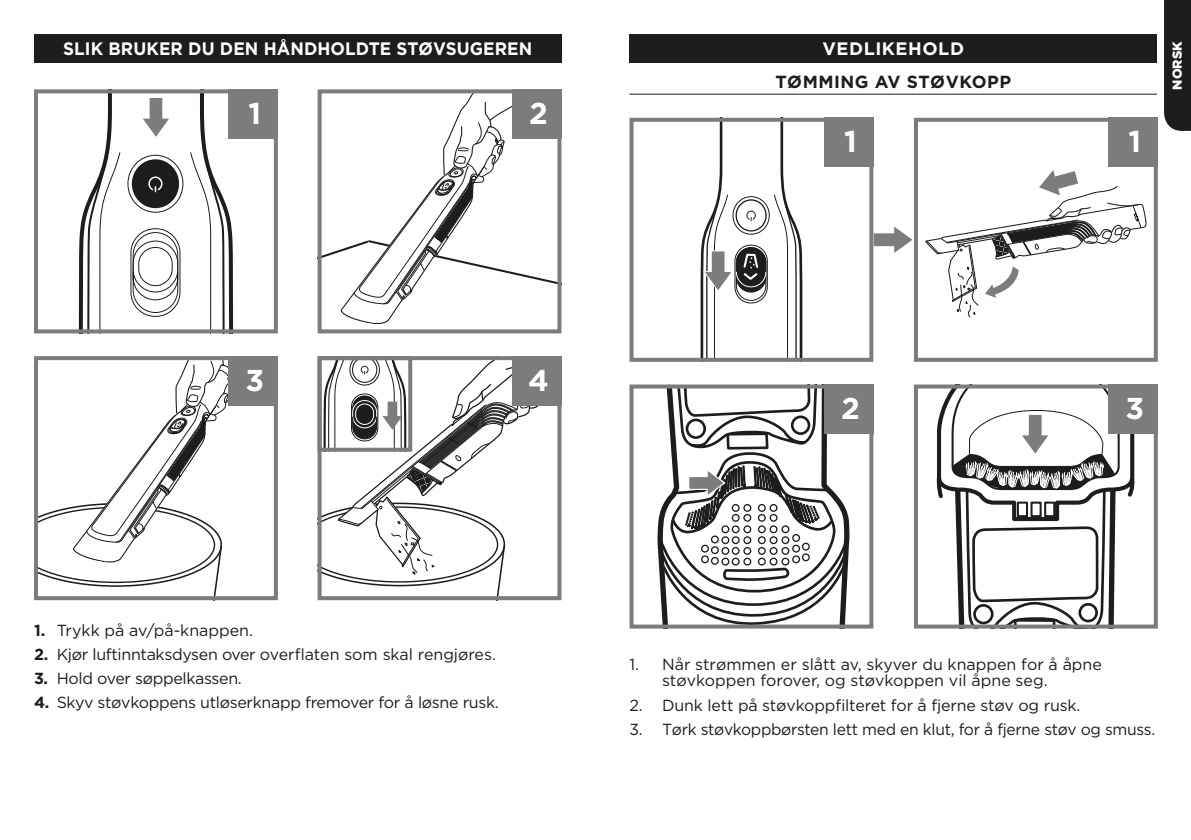
<style>
.page{position:relative;width:1191px;height:840px;background:#fff}
.page>*{position:absolute;margin:0;border:0;box-sizing:border-box;transform-origin:0 0}
.t1{font:700 30.2px "Gotham";color:#fff}
.t2{font:700 18px "Gotham";letter-spacing:.005em;color:#fff;scale:.95 1}
.t3{font:700 18px "Gotham";letter-spacing:.03em;color:#fff}
.t4{font:700 17.6px "Gotham";letter-spacing:.03em;color:#1d1d1b}
.t5{font:16px "Gotham";letter-spacing:-.02em;color:#1d1d1b}
.t6{font:16px/16px "Gotham";color:#1d1d1b}
.t7{font:900 13px "Gotham";color:#fff}
.s1{font-weight:700}
</style>
<div class="page">
<div style="left:1164px;top:0;width:27px;height:131px;background:#1d1d1b"></div>
<div style="left:629px;top:34px;width:528px;height:28px;background:#1d1d1b"></div>
<hr style="left:629px;top:94px;width:528px;height:1px;background:#1d1d1b">
<div style="left:914px;top:384px;width:243px;height:244px;border:4px solid #7c7c7c"></div>
<div style="left:1108px;top:384px;width:49px;height:49px;background:#7c7c7c"></div>
<svg style="left:936px;top:384px;width:199px;height:244px"></svg>
<svg style="left:925px;top:170px;width:221px;height:147px"></svg>
<div style="left:914px;top:118px;width:243px;height:243px;border:4px solid #7c7c7c"></div>
<div style="left:1108px;top:118px;width:49px;height:49px;background:#7c7c7c"></div>
<div style="left:629px;top:384px;width:244px;height:244px;border:4px solid #7c7c7c"></div>
<div style="left:824px;top:384px;width:49px;height:49px;background:#7c7c7c"></div>
<svg style="left:658px;top:384px;width:191px;height:244px"></svg>
<svg style="left:873px;top:224px;width:39px;height:31px"></svg>
<div style="left:629px;top:118px;width:244px;height:243px;border:4px solid #7c7c7c"></div>
<div style="left:824px;top:118px;width:49px;height:49px;background:#7c7c7c"></div>
<svg style="left:700px;top:118px;width:102px;height:243px"></svg>
<div style="left:34px;top:34px;width:527px;height:28px;background:#1d1d1b"></div>
<svg style="left:322px;top:94px;width:234px;height:230px"></svg>
<div style="left:317px;top:89px;width:244px;height:244px;border:4px solid #7c7c7c"></div>
<div style="left:512px;top:89px;width:49px;height:50px;background:#7c7c7c"></div>
<svg style="left:39px;top:361px;width:221px;height:234px"></svg>
<div style="left:34px;top:356px;width:244px;height:244px;border:4px solid #7c7c7c"></div>
<div style="left:229px;top:356px;width:49px;height:49px;background:#7c7c7c"></div>
<div style="left:34px;top:89px;width:244px;height:244px;border:4px solid #7c7c7c"></div>
<div style="left:229px;top:89px;width:49px;height:50px;background:#7c7c7c"></div>
<svg style="left:78px;top:89px;width:155px;height:244px"></svg>
<svg style="left:317px;top:356px;width:244px;height:244px"></svg>
<p class="t2" style="left:63px;top:39px;width:495px">SLIK BRUKER DU DEN HÅNDHOLDTE STØVSUGEREN</p>
<h1 class="t1" style="left:248px;top:95px;width:14px">1</h1>
<h1 class="t1" style="left:529px;top:95px;width:20px">2</h1>
<p class="t3" style="left:822px;top:39px;width:143px">VEDLIKEHOLD</p>
<p class="t4" style="left:775px;top:71px;width:237px">TØMMING AV STØVKOPP</p>
<h1 class="t1" style="left:844px;top:124px;width:14px">1</h1>
<h1 class="t1" style="left:1128px;top:124px;width:14px">1</h1>
<p class="t7" style="left:1169px;top:90px;width:50px;rotate:-90deg">NORSK</p>
<h1 class="t1" style="left:245px;top:362px;width:20px">3</h1>
<h1 class="t1" style="left:528px;top:362px;width:22px">4</h1>
<p class="t6" style="left:34px;top:621px;width:220px"><span class="s1">1.</span> Trykk på av/på-knappen.</p>
<p class="t5" style="left:34px;top:645px;width:463px"><span class="s1">2.</span> Kjør luftinntaksdysen over overflaten som skal rengjøres.</p>
<p class="t5" style="left:34px;top:669px;width:209px"><span class="s1">3.</span> Hold over søppelkassen.</p>
<p class="t5" style="left:34px;top:693px;width:466px"><span class="s1">4.</span> Skyv støvkoppens utløserknapp fremover for å løsne rusk.</p>
<h1 class="t1" style="left:841px;top:390px;width:20px">2</h1>
<h1 class="t1" style="left:1125px;top:390px;width:20px">3</h1>
<p class="t6" style="left:662px;top:656px;width:441px;text-indent:-33px">1. Når strømmen er slått av, skyver du knappen for å åpne støvkoppen forover, og støvkoppen vil åpne seg.</p>
<p class="t5" style="left:629px;top:695px;width:452px">2. Dunk lett på støvkoppfilteret for å fjerne støv og rusk.</p>
<p class="t5" style="left:629px;top:719px;width:527px">3. Tørk støvkoppbørsten lett med en klut, for å fjerne støv og smuss.</p>
</div>
